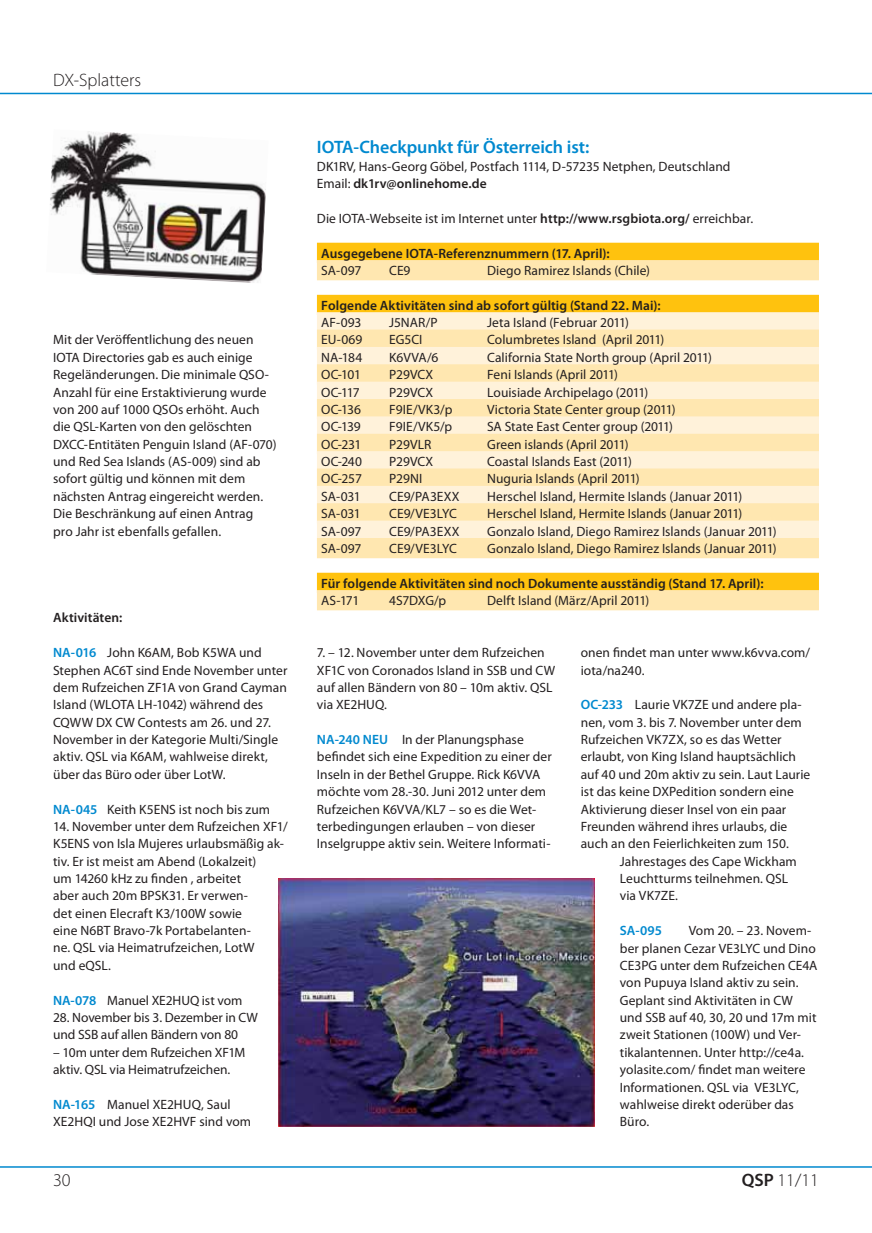
<style>
.page{position:relative;width:872px;height:1233px;background:#fff}
.page>*{position:absolute;margin:0;border:0;box-sizing:border-box;transform-origin:0 0}
.t1{font:600 18px "Myriad Pro";letter-spacing:-.005em;color:#0089cf}
.t2{font:300 18px "Myriad Pro";color:#231f20}
.t3{font:13.5px/17.4px "Myriad Pro";color:#231f20}
.t4{font:600 13.5px "Myriad Pro";letter-spacing:.005em;color:#231f20}
.t5{font:600 13.5px "Myriad Pro";color:#0089cf}
.s1{font-weight:600;color:#0089cf}
.s2{font-weight:600}
</style>
<div class="page">
<hr style="left:0;top:93px;width:872px;height:1px;background:#0089cf">
<hr style="left:0;top:1166px;width:872px;height:2px;background:#0089cf">
<img style="left:50px;top:131px;width:216px;height:152px">
<div style="left:317px;top:243px;width:502px;height:20px;background:#ffc20e"></div>
<div style="left:317px;top:260px;width:502px;height:20px;background:#ffe7b0"></div>
<div style="left:317px;top:295px;width:502px;height:20px;background:#ffc20e"></div>
<div style="left:317px;top:312px;width:502px;height:20px;background:#fff2da"></div>
<div style="left:317px;top:330px;width:502px;height:20px;background:#ffe7b0"></div>
<div style="left:317px;top:347px;width:502px;height:20px;background:#fff2da"></div>
<div style="left:317px;top:364px;width:502px;height:21px;background:#ffe7b0"></div>
<div style="left:317px;top:382px;width:502px;height:20px;background:#fff2da"></div>
<div style="left:317px;top:399px;width:502px;height:20px;background:#ffe7b0"></div>
<div style="left:317px;top:416px;width:502px;height:21px;background:#fff2da"></div>
<div style="left:317px;top:434px;width:502px;height:20px;background:#ffe7b0"></div>
<div style="left:317px;top:451px;width:502px;height:20px;background:#fff2da"></div>
<div style="left:317px;top:469px;width:502px;height:20px;background:#ffe7b0"></div>
<div style="left:317px;top:486px;width:502px;height:20px;background:#fff2da"></div>
<div style="left:317px;top:503px;width:502px;height:21px;background:#ffe7b0"></div>
<div style="left:317px;top:521px;width:502px;height:20px;background:#fff2da"></div>
<div style="left:317px;top:538px;width:502px;height:20px;background:#ffe7b0"></div>
<div style="left:317px;top:573px;width:502px;height:20px;background:#ffc20e"></div>
<div style="left:317px;top:590px;width:502px;height:20px;background:#ffe7b0"></div>
<img style="left:278px;top:878px;width:316px;height:249px">
<h1 class="t2" style="left:53px;top:73px;width:90px">DX-Splatters</h1>
<p class="t3" style="left:53px;top:332px;width:225px">Mit der Veröffentlichung des neuen IOTA Directories gab es auch einige Regeländerungen. Die minimale QSO-Anzahl für eine Erstaktivierung wurde von 200 auf 1000 QSOs erhöht. Auch die QSL-Karten von den gelöschten DXCC-Entitäten Penguin Island (AF-070) und Red Sea Islands (AS-009) sind ab sofort gültig und können mit dem nächsten Antrag eingereicht werden.<br>Die Beschränkung auf einen Antrag<br>pro Jahr ist ebenfalls gefallen.</p>
<p class="t4" style="left:53px;top:613px;width:71px">Aktivitäten:</p>
<p class="t3" style="left:53px;top:645px;width:236px"><span class="s1">NA-016</span> John K6AM, Bob K5WA und Stephen AC6T sind Ende November unter dem Rufzeichen ZF1A von Grand Cayman Island (WLOTA LH-1042) während des CQWW DX CW Contests am 26. und 27.<br>November in der Kategorie Multi/Single aktiv. QSL via K6AM, wahlweise direkt, über das Büro oder über LotW.</p>
<p class="t3" style="left:53px;top:801px;width:218px"><span class="s1">NA-045</span> Keith K5ENS ist noch bis zum</p>
<p class="t3" style="left:53px;top:819px;width:236px">14. November unter dem Rufzeichen XF1/<br>K5ENS von Isla Mujeres urlaubsmäßig ak&shy;tiv. Er ist meist am Abend (Lokalzeit)<br>um 14260 kHz zu finden , arbeitet<br>aber auch 20m BPSK31. Er verwen-<br>det einen Elecraft K3/100W sowie<br>eine N6BT Bravo-7k Portabelanten-<br>ne. QSL via Heimatrufzeichen, LotW<br>und eQSL.</p>
<p class="t3" style="left:53px;top:992px;width:191px"><span class="s1">NA-078</span> Manuel XE2HUQ ist vom</p>
<p class="t3" style="left:53px;top:1010px;width:206px">28. November bis 3. Dezember in CW und SSB auf allen Bändern von 80</p>
<p class="t3" style="left:53px;top:1044px;width:194px">– 10m unter dem Rufzeichen XF1M aktiv. QSL via Heimatrufzeichen.</p>
<p class="t3" style="left:53px;top:1096px;width:199px"><span class="s1">NA-165</span> Manuel XE2HUQ, Saul<br>XE2HQI und Jose XE2HVF sind vom</p>
<h1 class="t1" style="left:317px;top:140px;width:274px">IOTA-Checkpunkt für Österreich ist:</h1>
<p class="t3" style="left:317px;top:158px;width:415px">DK1RV, Hans-Georg Göbel, Postfach 1114, D-57235 Netphen, Deutschland<br>Email: <span class="s2">dk1rv@onlinehome.de</span></p>
<p class="t3" style="left:317px;top:210px;width:437px">Die IOTA-Webseite ist im Internet unter <span class="s2">http://www.rsgbiota.org/</span> erreichbar.</p>
<p class="t4" style="left:321px;top:248px;width:290px">Ausgegebene IOTA-Referenznummern (17. April):</p>
<p class="t3" style="left:321px;top:263px;width:42px">SA-097</p>
<p class="t3" style="left:389px;top:263px;width:23px">CE9</p>
<p class="t3" style="left:487px;top:263px;width:164px">Diego Ramirez Islands (Chile)</p>
<p class="t4" style="left:321px;top:300px;width:341px">Folgende Aktivitäten sind ab sofort gültig (Stand 22. Mai):</p>
<p class="t3" style="left:321px;top:315px;width:42px">AF-093</p>
<p class="t3" style="left:389px;top:315px;width:50px">J5NAR/P</p>
<p class="t3" style="left:487px;top:315px;width:143px">Jeta Island (Februar 2011)</p>
<p class="t3" style="left:321px;top:332px;width:43px">EU-069</p>
<p class="t3" style="left:389px;top:332px;width:35px">EG5CI</p>
<p class="t3" style="left:487px;top:332px;width:179px">Columbretes Island (April 2011)</p>
<p class="t3" style="left:321px;top:349px;width:43px">NA-184</p>
<p class="t3" style="left:389px;top:349px;width:51px">K6VVA/6</p>
<p class="t3" style="left:487px;top:349px;width:226px">California State North group (April 2011)</p>
<p class="t3" style="left:321px;top:367px;width:41px">OC-101</p>
<p class="t3" style="left:389px;top:367px;width:45px">P29VCX</p>
<p class="t3" style="left:487px;top:367px;width:132px">Feni Islands (April 2011)</p>
<p class="t3" style="left:321px;top:384px;width:40px">OC-117</p>
<p class="t3" style="left:389px;top:384px;width:45px">P29VCX</p>
<p class="t3" style="left:487px;top:384px;width:163px">Louisiade Archipelago (2011)</p>
<p class="t3" style="left:321px;top:402px;width:41px">OC-136</p>
<p class="t3" style="left:389px;top:402px;width:65px">F9IE/VK3/p</p>
<p class="t3" style="left:487px;top:402px;width:190px">Victoria State Center group (2011)</p>
<p class="t3" style="left:321px;top:419px;width:41px">OC-139</p>
<p class="t3" style="left:389px;top:419px;width:65px">F9IE/VK5/p</p>
<p class="t3" style="left:487px;top:419px;width:187px">SA State East Center group (2011)</p>
<p class="t3" style="left:321px;top:436px;width:42px">OC-231</p>
<p class="t3" style="left:389px;top:436px;width:44px">P29VLR</p>
<p class="t3" style="left:487px;top:436px;width:143px">Green islands (April 2011)</p>
<p class="t3" style="left:321px;top:454px;width:42px">OC-240</p>
<p class="t3" style="left:389px;top:454px;width:45px">P29VCX</p>
<p class="t3" style="left:487px;top:454px;width:146px">Coastal Islands East (2011)</p>
<p class="t3" style="left:321px;top:471px;width:42px">OC-257</p>
<p class="t3" style="left:389px;top:471px;width:35px">P29NI</p>
<p class="t3" style="left:487px;top:471px;width:154px">Nuguria Islands (April 2011)</p>
<p class="t3" style="left:321px;top:488px;width:41px">SA-031</p>
<p class="t3" style="left:389px;top:488px;width:72px">CE9/PA3EXX</p>
<p class="t3" style="left:487px;top:488px;width:256px">Herschel Island, Hermite Islands (Januar 2011)</p>
<p class="t3" style="left:321px;top:506px;width:41px">SA-031</p>
<p class="t3" style="left:389px;top:506px;width:69px">CE9/VE3LYC</p>
<p class="t3" style="left:487px;top:506px;width:256px">Herschel Island, Hermite Islands (Januar 2011)</p>
<p class="t3" style="left:321px;top:523px;width:42px">SA-097</p>
<p class="t3" style="left:389px;top:523px;width:72px">CE9/PA3EXX</p>
<p class="t3" style="left:487px;top:523px;width:291px">Gonzalo Island, Diego Ramirez Islands (Januar 2011)</p>
<p class="t3" style="left:321px;top:541px;width:42px">SA-097</p>
<p class="t3" style="left:389px;top:541px;width:69px">CE9/VE3LYC</p>
<p class="t3" style="left:487px;top:541px;width:291px">Gonzalo Island, Diego Ramirez Islands (Januar 2011)</p>
<p class="t4" style="left:321px;top:578px;width:444px">Für folgende Aktivitäten sind noch Dokumente ausständig (Stand 17. April):</p>
<p class="t3" style="left:321px;top:593px;width:40px">AS-171</p>
<p class="t3" style="left:389px;top:593px;width:58px">4S7DXG/p</p>
<p class="t3" style="left:487px;top:593px;width:163px">Delft Island (März/April 2011)</p>
<p class="t3" style="left:317px;top:645px;width:240px">7. – 12. November unter dem Rufzeichen<br>XF1C von Coronados Island in SSB und CW auf allen Bändern von 80 – 10m aktiv. QSL via XE2HUQ.</p>
<p class="t3" style="left:317px;top:732px;width:236px"><span class="s1">NA-240 NEU</span> In der Planungsphase befindet sich eine Expedition zu einer der Inseln in der Bethel Gruppe. Rick K6VVA möchte vom 28.-30. Juni 2012 unter dem Rufzeichen K6VVA/KL7 – so es die Wet&shy;terbedingungen erlauben – von dieser Inselgruppe aktiv sein. Weitere Informati-</p>
<p class="t3" style="left:580px;top:645px;width:231px">onen findet man unter www.k6vva.com/ iota/na240.</p>
<p class="t3" style="left:580px;top:697px;width:231px"><span class="s1">OC-233</span> Laurie VK7ZE und andere pla&shy;nen, vom 3. bis 7. November unter dem Rufzeichen VK7ZX, so es das Wetter erlaubt, von King Island hauptsächlich auf 40 und 20m aktiv zu sein. Laut Laurie ist das keine DXPedition sondern eine Aktivierung dieser Insel von ein paar Freunden während ihres urlaubs, die auch an den Feierlichkeiten zum 150.</p>
<p class="t3" style="left:620px;top:853px;width:178px">Jahrestages des Cape Wickham<br>Leuchtturms teilnehmen. QSL via VK7ZE.</p>
<p class="t5" style="left:620px;top:926px;width:44px">SA-095</p>
<p class="t3" style="left:620px;top:923px;width:199px;text-indent:69px">Vom 20. – 23. Novem&shy;ber planen Cezar VE3LYC und Dino<br>CE3PG unter dem Rufzeichen CE4A von Pupuya Island aktiv zu sein.<br>Geplant sind Aktivitäten in CW und SSB auf 40, 30, 20 und 17m mit zweit Stationen (100W) und Ver&shy;tikalantennen. Unter http://ce4a. yolasite.com/ findet man weitere<br>Informationen. QSL via VE3LYC, wahlweise direkt oderüber das<br>Büro.</p>
<h1 class="t2" style="left:53px;top:1173px;width:19px">30</h1>
<h1 class="t2" style="left:741px;top:1173px;width:79px"><span class="s2">QSP</span> 11/11</h1>
</div>
